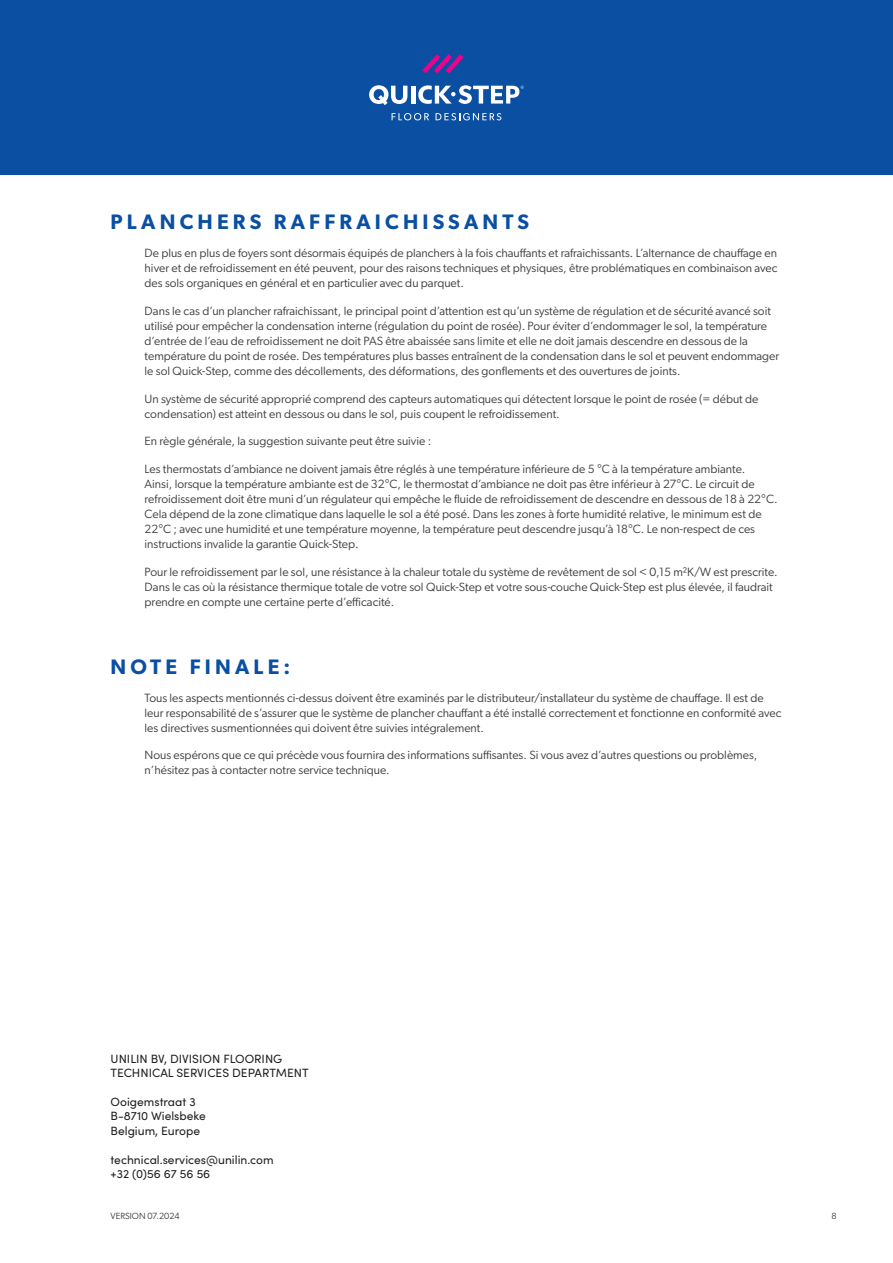
<style>
.page{position:relative;width:893px;height:1263px;background:#fff}
.page>*{position:absolute;margin:0;border:0;box-sizing:border-box;transform-origin:0 0}
.T1_-_Title{font:600 21px "Gibson";letter-spacing:.2em;color:#0a4fa2}
.Body{font:12px/15px "Gibson";color:#3e3e3f}
.t1{font:12px/14.4px "Sofia Pro";color:#231f20}
.t2{font:9px "Gibson";color:#3e3e3f}
</style>
<div class="page">
<div style="left:0;top:0;width:893px;height:174px;background:#0a4fa2"></div>
<svg style="left:392px;top:113px;width:37px;height:7px"></svg>
<svg style="left:436px;top:113px;width:65px;height:7px"></svg>
<svg style="left:422px;top:54px;width:42px;height:19px"></svg>
<svg style="left:369px;top:85px;width:38px;height:20px"></svg>
<hr style="left:411px;top:86px;width:4px;height:18px;background:#fff">
<svg style="left:418px;top:85px;width:106px;height:19px"></svg>
<p class="T1_-_Title" style="left:111px;top:210px;width:420px">PLANCHERS RAFFRAICHISSANTS</p>
<p class="Body" style="left:145px;top:245px;width:634px;text-align:justify">De plus en plus de foyers sont désormais équipés de planchers à la fois chauffants et rafraichissants. L’alternance de chauffage en hiver et de refroidissement en été peuvent, pour des raisons techniques et physiques, être problématiques en combinaison avec des sols organiques en général et en particulier avec du parquet.</p>
<p class="Body" style="left:145px;top:303px;width:636px">Dans le cas d’un plancher rafraichissant, le principal point d’attention est qu’un système de régulation et de sécurité avancé soit utilisé pour empêcher la condensation interne (régulation du point de rosée). Pour éviter d’endommager le sol, la température d’entrée de l’eau de refroidissement ne doit PAS être abaissée sans limite et elle ne doit jamais descendre en dessous de la température du point de rosée. Des températures plus basses entraînent de la condensation dans le sol et peuvent endommager le sol Quick-Step, comme des décollements, des déformations, des gonflements et des ouvertures de joints.</p>
<p class="Body" style="left:145px;top:391px;width:615px">Un système de sécurité approprié comprend des capteurs automatiques qui détectent lorsque le point de rosée (= début de condensation) est atteint en dessous ou dans le sol, puis coupent le refroidissement.</p>
<p class="Body" style="left:145px;top:434px;width:288px">En règle générale, la suggestion suivante peut être suivie :</p>
<p class="Body" style="left:145px;top:461px;width:634px">Les thermostats d’ambiance ne doivent jamais être réglés à une température inférieure de 5 °C à la température ambiante.<br>Ainsi, lorsque la température ambiante est de 32°C, le thermostat d’ambiance ne doit pas être inférieur à 27°C. Le circuit de refroidissement doit être muni d’un régulateur qui empêche le fluide de refroidissement de descendre en dessous de 18 à 22°C.<br>Cela dépend de la zone climatique dans laquelle le sol a été posé. Dans les zones à forte humidité relative, le minimum est de 22°C ; avec une humidité et une température moyenne, la température peut descendre jusqu’à 18°C. Le non-respect de ces instructions invalide la garantie Quick-Step.</p>
<p class="Body" style="left:145px;top:564px;width:635px">Pour le refroidissement par le sol, une résistance à la chaleur totale du système de revêtement de sol &lt; 0,15 m²K/W est prescrite.<br>Dans le cas où la résistance thermique totale de votre sol Quick-Step et votre sous-couche Quick-Step est plus élevée, il faudrait prendre en compte une certaine perte d’efficacité.</p>
<p class="T1_-_Title" style="left:111px;top:654px;width:181px">NOTE FINALE:</p>
<p class="Body" style="left:145px;top:690px;width:638px">Tous les aspects mentionnés ci-dessus doivent être examinés par le distributeur/installateur du système de chauffage. Il est de leur responsabilité de s’assurer que le système de plancher chauffant a été installé correctement et fonctionne en conformité avec les directives susmentionnées qui doivent être suivies intégralement.</p>
<p class="Body" style="left:145px;top:747px;width:614px">Nous espérons que ce qui précède vous fournira des informations suffisantes. Si vous avez d’autres questions ou problèmes, n’hésitez pas à contacter notre service technique.</p>
<p class="t1" style="left:111px;top:1051px;width:200px">UNILIN BV, DIVISION FLOORING<br>TECHNICAL SERVICES DEPARTMENT</p>
<p class="t1" style="left:111px;top:1094px;width:87px">Ooigemstraat 3</p>
<p class="t1" style="left:111px;top:1108px;width:97px">B-8710 Wielsbeke<br>Belgium, Europe</p>
<p class="t1" style="left:111px;top:1151px;width:165px">technical.services@unilin.com</p>
<p class="t1" style="left:111px;top:1166px;width:101px">+32 (0)56 67 56 56</p>
<p class="t2" style="left:111px;top:1210px;width:71px">VERSION 07.2024</p>
<p class="t2" style="left:831px;top:1210px;width:7px">8</p>
</div>
